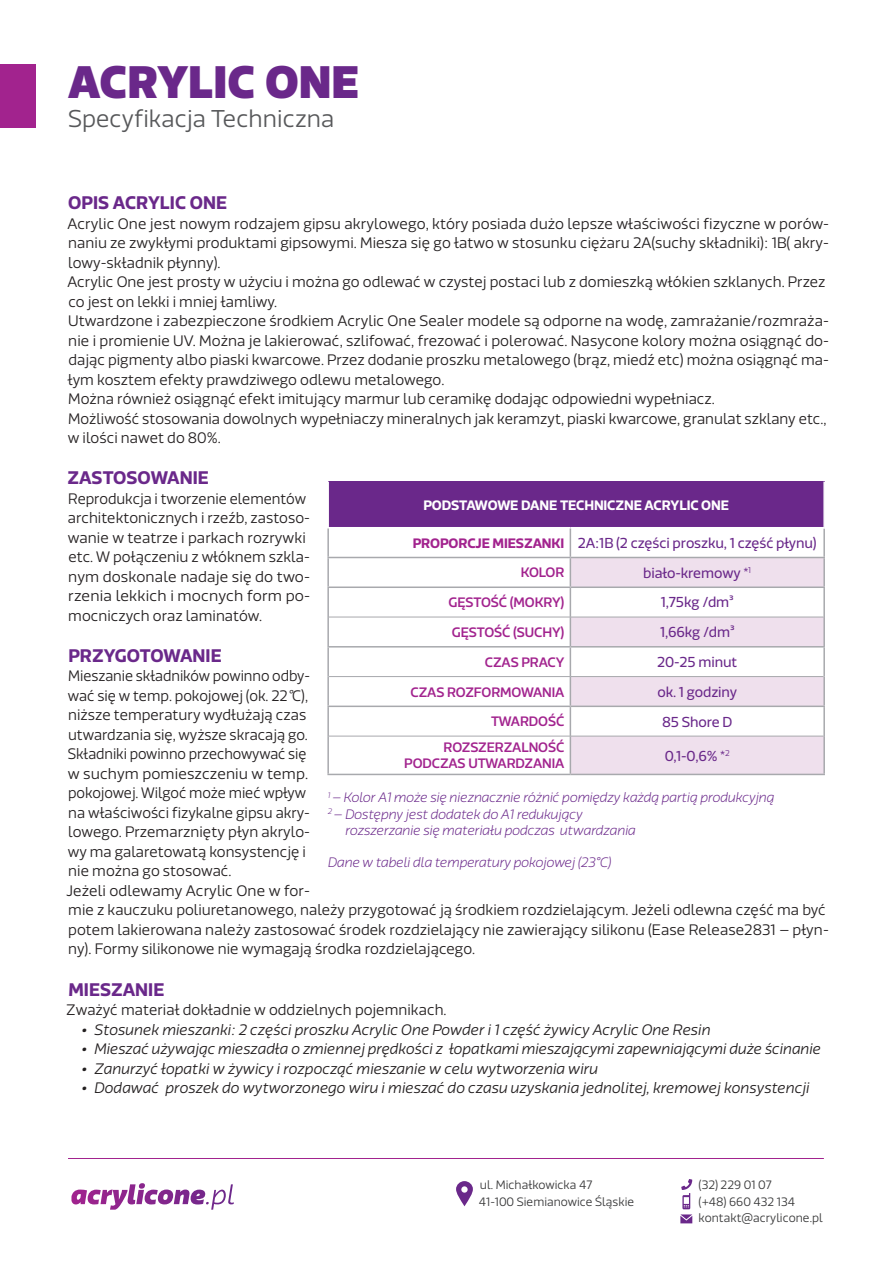
<style>
.page{position:relative;width:893px;height:1263px;background:#fff}
.page>*{position:absolute;margin:0;border:0;box-sizing:border-box;transform-origin:0 0}
.ST_-_Tytuł_main{font:900 45px "Riona Sans";color:#6a288a}
.Podtutuł_main{font:300 24px "Riona Sans";color:#57585a}
.ST_-_Podtytuł__tekst{font:700 18px "Riona Sans";color:#6a288a}
.Główny_tekst{font:700 18px "Riona Sans";color:#6a288a}
.Główny_tekst-2{font:300 15px/19.5px "Riona Sans";color:#231f20}
.Główny_tekst-3{font:italic 300 15px "Riona Sans";color:#231f20}
.t1{font:14.25px "Riona Sans";letter-spacing:-.01em;color:#6a288a}
.t2{font:italic 200 13.5px/16.2px "Riona Sans";letter-spacing:-.01em;color:#6a288a}
.t3{font:500 13.5px/16.2px "Riona Sans";letter-spacing:-.01em;color:#a2238e;text-align:right}
.t4{font:700 13.5px "Riona Sans";letter-spacing:-.01em;color:#fff}
.t5{font:700 13.5px "Riona Sans";letter-spacing:-.01em;color:#a2238e}
.t6{font:300 12px/16.5px "Riona Sans";color:#383839}
.s1{font-weight:200;font-style:italic}
.s2{font-weight:300}
</style>
<div class="page">
<svg style="left:456px;top:1181px;width:17px;height:25px"></svg>
<svg style="left:680px;top:1179px;width:12px;height:44px"></svg>
<hr style="left:68px;top:1158px;width:756px;height:1px;background:#a2238e">
<svg style="left:71px;top:1183px;width:163px;height:27px"></svg>
<div style="left:0;top:64px;width:35px;height:64px;background:#a2238e"></div>
<div style="left:328px;top:482px;width:496px;height:46px;background:#6a288a"></div>
<svg style="left:329px;top:528px;width:241px;height:246px"></svg>
<svg style="left:571px;top:558px;width:252px;height:216px;fill:#efe0ed"></svg>
<hr style="left:823px;top:528px;width:2px;height:29px;background:#a8a9ad">
<hr style="left:570px;top:557px;width:255px;height:1px;background:#a8a9ad">
<hr style="left:823px;top:558px;width:2px;height:28px;background:#a8a9ad">
<hr style="left:570px;top:586px;width:255px;height:2px;background:#a8a9ad">
<hr style="left:823px;top:588px;width:2px;height:29px;background:#a8a9ad">
<hr style="left:823px;top:617px;width:2px;height:29px;background:#a8a9ad">
<hr style="left:570px;top:646px;width:255px;height:1px;background:#a8a9ad">
<hr style="left:823px;top:647px;width:2px;height:29px;background:#a8a9ad">
<hr style="left:823px;top:676px;width:2px;height:29px;background:#a8a9ad">
<hr style="left:570px;top:705px;width:255px;height:2px;background:#a8a9ad">
<hr style="left:823px;top:707px;width:2px;height:29px;background:#a8a9ad">
<hr style="left:823px;top:736px;width:2px;height:38px;background:#a8a9ad">
<hr style="left:570px;top:774px;width:255px;height:1px;background:#a8a9ad">
<hr style="left:570px;top:617px;width:253px;height:1px;background:#a8a9ad">
<hr style="left:570px;top:676px;width:253px;height:1px;background:#a8a9ad">
<hr style="left:570px;top:736px;width:253px;height:1px;background:#a8a9ad">
<hr style="left:823px;top:482px;width:2px;height:45px;background:#fff">
<hr style="left:327px;top:527px;width:243px;height:1px;background:#fff">
<hr style="left:570px;top:527px;width:255px;height:1px;background:#fff">
<hr style="left:327px;top:482px;width:2px;height:45px;background:#fff">
<hr style="left:327px;top:557px;width:243px;height:1px;background:#a8a9ad">
<hr style="left:327px;top:586px;width:243px;height:2px;background:#a8a9ad">
<hr style="left:327px;top:646px;width:243px;height:1px;background:#a8a9ad">
<hr style="left:327px;top:705px;width:243px;height:2px;background:#a8a9ad">
<svg style="left:570px;top:528px;width:1px;height:208px"></svg>
<hr style="left:570px;top:736px;width:1px;height:38px;background:#a8a9ad">
<hr style="left:327px;top:774px;width:243px;height:1px;background:#a8a9ad">
<hr style="left:329px;top:617px;width:241px;height:1px;background:#a8a9ad">
<hr style="left:329px;top:676px;width:241px;height:1px;background:#a8a9ad">
<hr style="left:329px;top:736px;width:241px;height:1px;background:#a8a9ad">
<hr style="left:327px;top:528px;width:2px;height:29px;background:#a8a9ad">
<hr style="left:327px;top:558px;width:2px;height:28px;background:#a8a9ad">
<hr style="left:327px;top:588px;width:2px;height:29px;background:#a8a9ad">
<hr style="left:327px;top:617px;width:2px;height:29px;background:#a8a9ad">
<hr style="left:327px;top:647px;width:2px;height:29px;background:#a8a9ad">
<hr style="left:327px;top:676px;width:2px;height:29px;background:#a8a9ad">
<hr style="left:327px;top:707px;width:2px;height:29px;background:#a8a9ad">
<hr style="left:327px;top:736px;width:2px;height:38px;background:#a8a9ad">
<p class="ST_-_Tytuł_main" style="left:68px;top:53px;width:293px">ACRYLIC ONE</p>
<p class="Podtutuł_main" style="left:68px;top:104px;width:268px">Specyfikacja Techniczna</p>
<p class="ST_-_Podtytuł__tekst" style="left:68px;top:191px;width:161px">OPIS ACRYLIC ONE</p>
<p class="Główny_tekst-2" style="left:68px;top:214px;width:763px;text-align:justify">Acrylic One jest nowym rodzajem gipsu akrylowego, który posiada dużo lepsze właściwości fizyczne w porów&shy;naniu ze zwykłymi produktami gipsowymi. Miesza się go łatwo w stosunku ciężaru 2A(suchy składniki): 1B( akry&shy;lowy-składnik płynny).</p>
<p class="Główny_tekst-2" style="left:68px;top:272px;width:759px">Acrylic One jest prosty w użyciu i można go odlewać w czystej postaci lub z domieszką włókien szklanych. Przez co jest on lekki i mniej łamliwy.</p>
<p class="Główny_tekst-2" style="left:68px;top:311px;width:762px;text-align:justify">Utwardzone i zabezpieczone środkiem Acrylic One Sealer modele są odporne na wodę, zamrażanie/rozmraża&shy;nie i promienie UV. Można je lakierować, szlifować, frezować i polerować. Nasycone kolory można osiągnąć do&shy;dając pigmenty albo piaski kwarcowe. Przez dodanie proszku metalowego (brąz, miedź etc) można osiągnąć ma&shy;łym kosztem efekty prawdziwego odlewu metalowego.</p>
<p class="Główny_tekst-2" style="left:68px;top:389px;width:648px">Można również osiągnąć efekt imitujący marmur lub ceramikę dodając odpowiedni wypełniacz.</p>
<p class="Główny_tekst-2" style="left:68px;top:409px;width:760px">Możliwość stosowania dowolnych wypełniaczy mineralnych jak keramzyt, piaski kwarcowe, granulat szklany etc., w ilości nawet do 80%.</p>
<p class="ST_-_Podtytuł__tekst" style="left:67px;top:466px;width:143px">ZASTOSOWANIE</p>
<p class="Główny_tekst-2" style="left:68px;top:489px;width:244px">Reprodukcja i tworzenie elementów architektonicznych i rzeźb, zastoso&shy;wanie w teatrze i parkach rozrywki etc. W połączeniu z włóknem szkla&shy;nym doskonale nadaje się do two&shy;rzenia lekkich i mocnych form po&shy;mocniczych oraz laminatów.</p>
<p class="Główny_tekst" style="left:68px;top:644px;width:155px">PRZYGOTOWANIE</p>
<p class="Główny_tekst-2" style="left:68px;top:667px;width:244px">Mieszanie składników powinno odby&shy;wać się w temp. pokojowej (ok. 22<span class="s1">°</span>C), niższe temperatury wydłużają czas utwardzania się, wyższe skracają go.<br>Składniki powinno przechowywać się w suchym pomieszczeniu w temp. pokojowej. Wilgoć może mieć wpływ na właściwości fizykalne gipsu akry&shy;lowego. Przemarznięty płyn akrylo&shy;wy ma galaretowatą konsystencję i nie można go stosować.</p>
<p class="Główny_tekst-2" style="left:67px;top:881px;width:764px">Jeżeli odlewamy Acrylic One w for-<br>mie z kauczuku poliuretanowego, należy przygotować ją środkiem rozdzielającym. Jeżeli odlewna część ma być potem lakierowana należy zastosować środek rozdzielający nie zawierający silikonu (Ease Release2831 – płyn&shy;ny). Formy silikonowe nie wymagają środka rozdzielającego.</p>
<p class="Główny_tekst" style="left:68px;top:978px;width:97px">MIESZANIE</p>
<p class="Główny_tekst-2" style="left:66px;top:1000px;width:382px">Zważyć materiał dokładnie w oddzielnych pojemnikach.</p>
<p class="Główny_tekst-3" style="left:81px;top:1020px;width:630px">• Stosunek mieszanki: 2 części proszku Acrylic One Powder i 1 część żywicy Acrylic One Resin</p>
<p class="Główny_tekst-3" style="left:81px;top:1040px;width:741px">• Mieszać używając mieszadła o zmiennej prędkości z łopatkami mieszającymi zapewniającymi duże ścinanie</p>
<p class="Główny_tekst-3" style="left:81px;top:1059px;width:518px">• Zanurzyć łopatki w żywicy i rozpocząć mieszanie w celu wytworzenia wiru</p>
<p class="Główny_tekst-3" style="left:81px;top:1079px;width:729px">• Dodawać proszek do wytworzonego wiru i mieszać do czasu uzyskania jednolitej, kremowej konsystencji</p>
<p class="t4" style="left:423px;top:496px;width:307px">PODSTAWOWE DANE TECHNICZNE ACRYLIC ONE</p>
<p class="t5" style="left:413px;top:534px;width:153px">PROPORCJE MIESZANKI</p>
<p class="t1" style="left:578px;top:534px;width:240px">2A:1B (2 części proszku, 1 część płynu)</p>
<p class="t3" style="left:521px;top:565px;width:45px">KOLOR</p>
<p class="t1" style="left:643px;top:564px;width:109px">biało-kremowy <span class="s2">*</span><sup>1</sup></p>
<p class="t3" style="left:448px;top:595px;width:117px">GĘSTOŚĆ (MOKRY)</p>
<p class="t1" style="left:661px;top:594px;width:74px">1,75kg /dm³</p>
<p class="t3" style="left:452px;top:624px;width:114px">GĘSTOŚĆ (SUCHY)</p>
<p class="t1" style="left:660px;top:623px;width:76px">1,66kg /dm³</p>
<p class="t3" style="left:485px;top:654px;width:81px">CZAS PRACY</p>
<p class="t1" style="left:657px;top:653px;width:82px">20-25 minut</p>
<p class="t3" style="left:410px;top:684px;width:155px">CZAS ROZFORMOWANIA</p>
<p class="t1" style="left:657px;top:683px;width:81px">ok. 1 godziny</p>
<p class="t3" style="left:491px;top:714px;width:75px">TWARDOŚĆ</p>
<p class="t1" style="left:662px;top:713px;width:72px">85 Shore D</p>
<p class="t3" style="left:404px;top:740px;width:162px">ROZSZERZALNOŚĆ<br>PODCZAS UTWARDZANIA</p>
<p class="t1" style="left:665px;top:747px;width:67px">0,1-0,6% <span class="s2">*</span><sup>2</sup></p>
<p class="t2" style="left:327px;top:790px;width:448px"><sup>1</sup> – Kolor A1 może się nieznacznie różnić pomiędzy każdą partią produkcyjną</p>
<p class="t2" style="left:345px;top:806px;width:292px;text-indent:-17px"><sup>2</sup> – Dostępny jest dodatek do A1 redukujący rozszerzanie się materiału podczas utwardzania</p>
<p class="t2" style="left:327px;top:855px;width:285px">Dane w tabeli dla temperatury pokojowej (23°C)</p>
<p class="t6" style="left:479px;top:1177px;width:157px">ul. Michałkowicka 47<br>41-100 Siemianowice Śląskie</p>
<p class="t6" style="left:699px;top:1177px;width:126px">(32) 229 01 07<br>(+48) 660 432 134 kontakt@acrylicone.pl</p>
</div>
